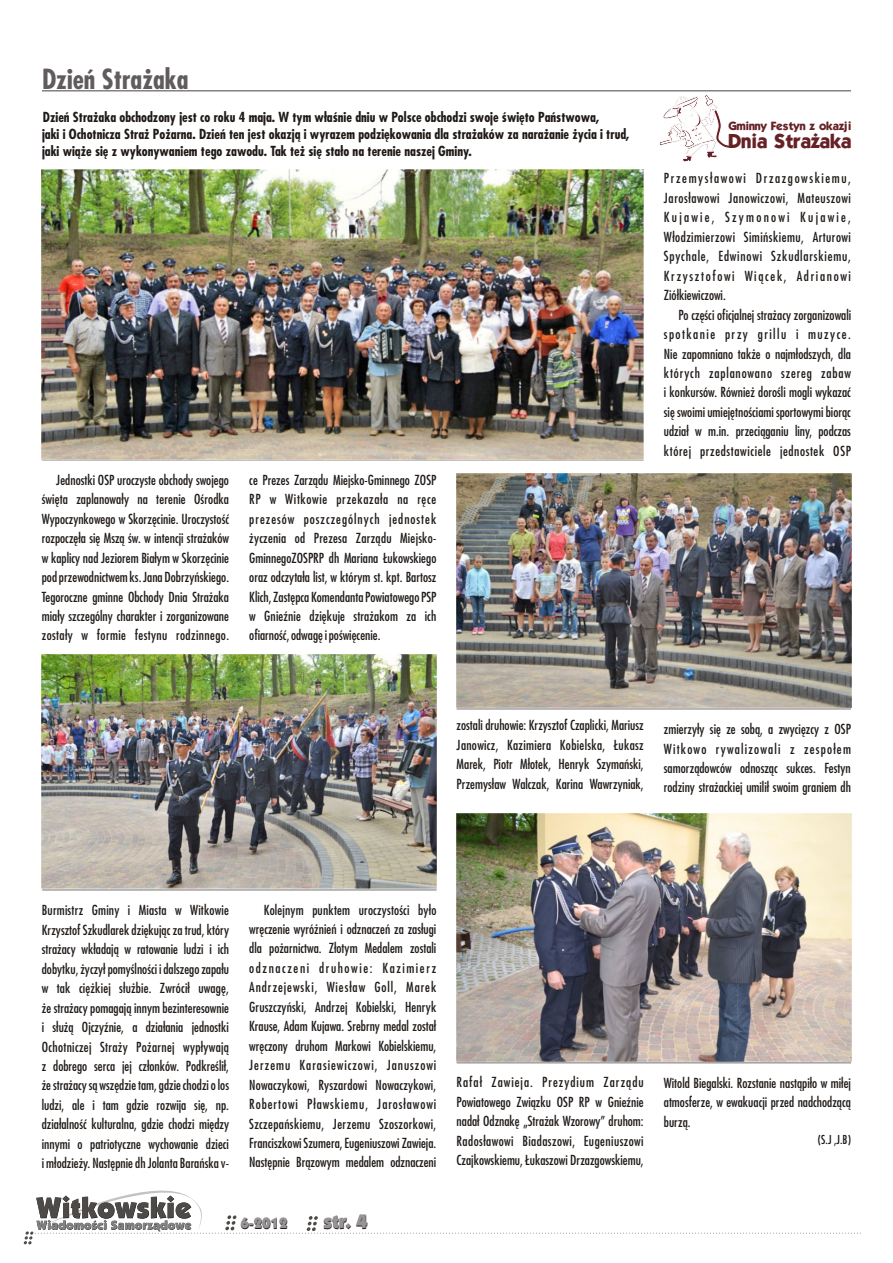
<style>
.page{position:relative;width:893px;height:1263px;background:#fff}
.page>*{position:absolute;margin:0;border:0;box-sizing:border-box;transform-origin:0 0}
.t1{font:700 27px "Fujiyama";color:#615c5c}
.t2{font:900 19.5px "Kabel IT Cby BT";color:#1f1a17}
.t3{font:700 17.4px "Kabana";letter-spacing:-.065em;color:#662126}
.t4{font:900 15px "Kabel IT Cby BT";color:#1f1a17}
.t5{font:13.5px/19.5px "Fujiyama";color:#1f1a17;text-align:justify}
.t6{font:700 13.5px/17.2px "Fujiyama";color:#1f1a17}
.t7{font:12px "Fujiyama";color:#1f1a17}
.t8{font:700 10.35px "Kabana";letter-spacing:-.065em;color:#662126}
</style>
<div class="page">
<svg style="left:24px;top:1190px;width:837px;height:54px"></svg>
<hr style="left:42px;top:90px;width:809px;height:2px;background:#828282">
<hr style="left:457px;top:1062px;width:394px;height:1px;background:#737070">
<hr style="left:42px;top:889px;width:395px;height:1px;background:#737070">
<hr style="left:42px;top:460px;width:602px;height:1px;background:#737070">
<img style="left:42px;top:655px;width:395px;height:234px">
<img style="left:456px;top:473px;width:395px;height:235px">
<img style="left:456px;top:813px;width:395px;height:248px">
<img style="left:42px;top:169px;width:602px;height:290px">
<hr style="left:457px;top:709px;width:394px;height:1px;background:#737070">
<svg style="left:659px;top:95px;width:70px;height:67px"></svg>
<h1 class="t1" style="left:42px;top:69px;width:148px">Dzień Strażaka</h1>
<p class="t6" style="left:42px;top:110px;width:589px">Dzień Strażaka obchodzony jest co roku 4 maja. W tym właśnie dniu w Polsce obchodzi swoje święto Państwowa,<br>jaki i Ochotnicza Straż Pożarna. Dzień ten jest okazją i wyrazem podziękowania dla strażaków za narażanie życia i trud, jaki wiąże się z wykonywaniem tego zawodu. Tak też się stało na terenie naszej Gminy.</p>
<p class="t5" style="left:42px;top:471px;width:189px;text-indent:14px">Jednostki OSP uroczyste obchody swojego święta zaplanowały na terenie Ośrodka Wypoczynkowego w Skorzęcinie. Uroczystość rozpoczęła się Mszą św. w intencji strażaków w kaplicy nad Jeziorem Białym w Skorzęcinie pod przewodnictwem ks. Jana Dobrzyńskiego.<br>Tegoroczne gminne Obchody Dnia Strażaka miały szczególny charakter i zorganizowane zostały w formie festynu rodzinnego.</p>
<p class="t5" style="left:249px;top:471px;width:189px">ce Prezes Zarządu Miejsko-Gminnego ZOSP RP w Witkowie przekazała na ręce prezesów poszczególnych jednostek życzenia od Prezesa Zarządu Miejsko-GminnegoZOSPRP dh Mariana Łukowskiego oraz odczytała list, w którym st. kpt. Bartosz Klich, Zastępca Komendanta Powiatowego PSP w Gnieźnie dziękuje strażakom za ich ofiarność, odwagę ipoświęcenie.</p>
<p class="t8" style="left:728px;top:122px;width:125px">Gminny Festyn z okazji</p>
<p class="t3" style="left:728px;top:135px;width:125px">Dnia Strażaka</p>
<p class="t5" style="left:664px;top:170px;width:189px">Przemysławowi Drzazgowskiemu, Jarosławowi Janowiczowi, Mateuszowi Kujawie, Szymonowi Kujawie, Włodzimierzowi Simińskiemu, Arturowi Spychale, Edwinowi Szkudlarskiemu, Krzysztofowi Wiącek, Adrianowi Ziółkiewiczowi.</p>
<p class="t5" style="left:664px;top:306px;width:189px;text-indent:14px">Po części oficjalnej strażacy zorganizowali spotkanie przy grillu i muzyce.<br>Nie zapomniano także o najmłodszych, dla których zaplanowano szereg zabaw i konkursów. Również dorośli mogli wykazać się swoimi umiejętnościami sportowymi biorąc udział w m.in. przeciąganiu liny, podczas której przedstawiciele jednostek OSP</p>
<p class="t5" style="left:457px;top:717px;width:189px">zostali druhowie: Krzysztof Czaplicki, Mariusz Janowicz, Kazimiera Kobielska, Łukasz Marek, Piotr Młotek, Henryk Szymański, Przemysław Walczak, Karina Wawrzyniak,</p>
<p class="t5" style="left:664px;top:720px;width:189px">zmierzyły się ze sobą, a zwycięzcy z OSP Witkowo rywalizowali z zespołem samorządowców odnosząc sukces. Festyn rodziny strażackiej umilił swoim graniem dh</p>
<p class="t5" style="left:42px;top:902px;width:189px">Burmistrz Gminy i Miasta w Witkowie Krzysztof Szkudlarek dziękując za trud, który strażacy wkładają w ratowanie ludzi i ich dobytku, życzył pomyślności i dalszego zapału w tak ciężkiej służbie. Zwrócił uwagę, że strażacy pomagają innym bezinteresownie i służą Ojczyźnie, a działania jednostki Ochotniczej Straży Pożarnej wypływają z dobrego serca jej członków. Podkreślił, żestrażacy są wszędzie tam, gdzie chodzi o los ludzi, ale i tam gdzie rozwija się, np. działalność kulturalna, gdzie chodzi między innymi o patriotyczne wychowanie dzieci i młodzieży. Następnie dh Jolanta Barańska v-</p>
<p class="t5" style="left:249px;top:901px;width:189px;text-indent:15px">Kolejnym punktem uroczystości było wręczenie wyróżnień i odznaczeń za zasługi dla pożarnictwa. Złotym Medalem zostali odznaczeni druhowie: Kazimierz Andrzejewski, Wiesław Goll, Marek Gruszczyński, Andrzej Kobielski, Henryk Krause, Adam Kujawa. Srebrny medal został wręczony druhom Markowi Kobielskiemu, Jerzemu Karasiewiczowi, Januszowi Nowaczykowi, Ryszardowi Nowaczykowi, Robertowi Pławskiemu, Jarosławowi Szczepańskiemu, Jerzemu Szoszorkowi, Franciszkowi Szumera, Eugeniuszowi Zawieja.<br>Następnie Brązowym medalem odznaczeni</p>
<p class="t4" style="left:241px;top:1218px;width:49px">6-2012</p>
<h2 class="t2" style="left:324px;top:1214px;width:46px">str. 4</h2>
<p class="t5" style="left:457px;top:1074px;width:189px">Rafał Zawieja. Prezydium Zarządu Powiatowego Związku OSP RP w Gnieźnie nadał Odznakę „Strażak Wzorowy” druhom:<br>Radosławowi Biadaszowi, Eugeniuszowi Czajkowskiemu, Łukaszowi Drzazgowskiemu,</p>
<p class="t5" style="left:664px;top:1074px;width:189px">Witold Biegalski. Rozstanie nastąpiło w miłej atmosferze, w ewakuacji przed nadchodzącą burzą.</p>
<p class="t7" style="left:818px;top:1135px;width:34px">(S.J ,J.B)</p>
</div>
